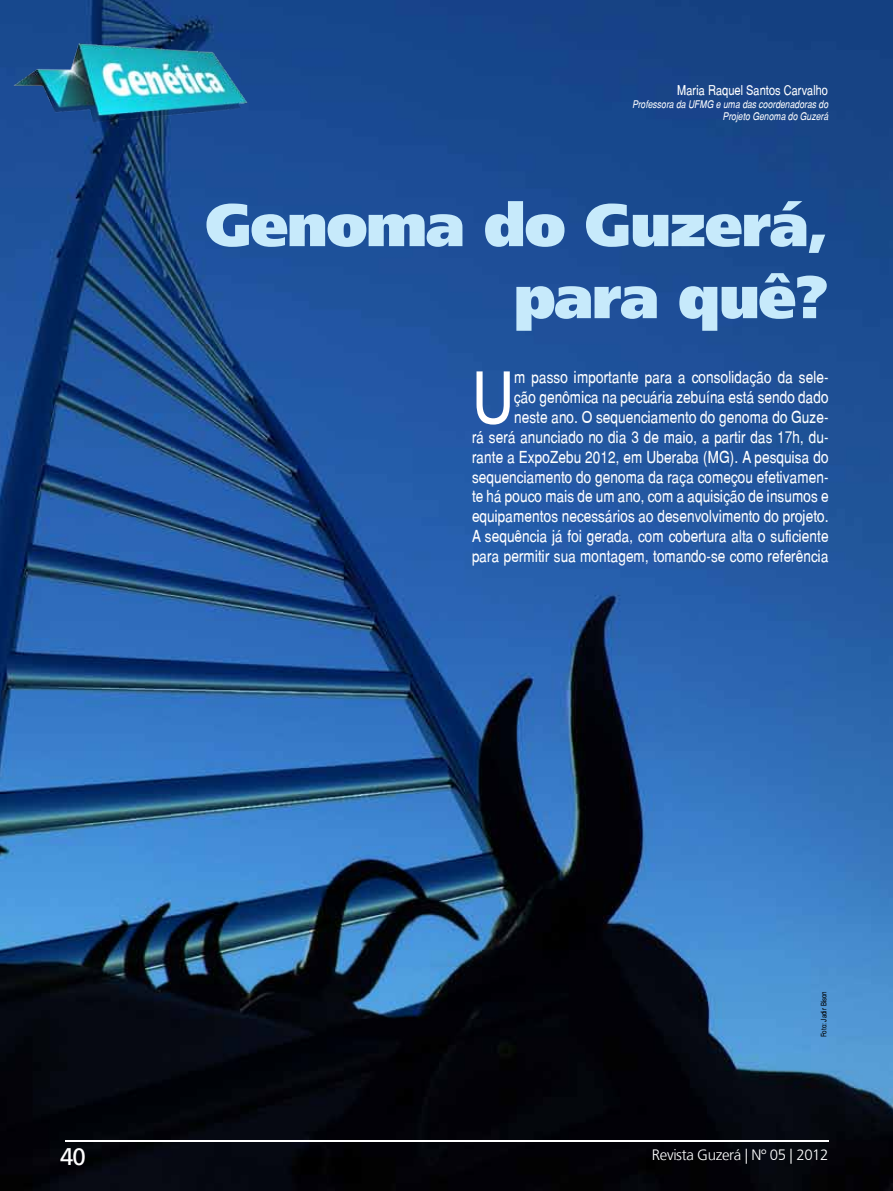
<style>
.page{position:relative;width:893px;height:1191px;background:#fff}
.page>*{position:absolute;margin:0;border:0;box-sizing:border-box;transform-origin:0 0}
.t1{font:70.65px "Switzerland Narrow Plain";color:#fff}
.t2{font:900 60px/72px "Frutiger LT";letter-spacing:-.025em;color:#c7eafb;text-align:right}
.t3{font:24px "Frutiger LT";color:#fff}
.t4{font:16.5px/19.8px "Switzerland Narrow Plain";letter-spacing:.005em;color:#fff;text-align:right}
.t5{font:300 15px "Frutiger LT";letter-spacing:-.025em;color:#fff}
.t6{font:13.5px "Switzerland Narrow Plain";color:#fff}
.t7{font:italic 10.5px/12.6px "Switzerland Narrow";color:#fff;text-align:right}
.t8{font:7.5px "Switzerland Narrow Plain";color:#000}
</style>
<div class="page">
<img style="left:0;top:0;width:893px;height:1191px">
<img style="left:0;top:0;width:318px;height:186px">
<hr style="left:65px;top:1140px;width:763px;height:2px;background:#fff">
<p class="t6" style="left:677px;top:82px;width:152px">Maria Raquel Santos Carvalho</p>
<p class="t7" style="left:632px;top:98px;width:198px">Professora da UFMG e uma das coordenadoras do<br>Projeto Genoma do Guzerá</p>
<h2 class="t2" style="left:205px;top:189px;width:625px">Genoma do Guzerá, para quê?</h2>
<h1 class="t1" style="left:472px;top:354px;width:43px">U</h1>
<p class="t4" style="left:472px;top:367px;width:358px">m passo importante para a consolidação da sele-<br>ção genômica na pecuária zebuína está sendo dado<br>neste ano. O sequenciamento do genoma do Guze-<br>rá será anunciado no dia 3 de maio, a partir das 17h, du&shy;rante a ExpoZebu 2012, em Uberaba (MG). A pesquisa do sequenciamento do genoma da raça começou efetivamen&shy;te há pouco mais de um ano, com a aquisição de insumos e equipamentos necessários ao desenvolvimento do projeto.<br>A sequência já foi gerada, com cobertura alta o suficiente para permitir sua montagem, tomando-se como referência</p>
<p class="t8" style="left:819px;top:1037px;width:48px;rotate:-90deg">Foto: Jadir Bison</p>
<h3 class="t3" style="left:60px;top:1142px;width:27px">40</h3>
<p class="t5" style="left:652px;top:1146px;width:178px">Revista Guzerá | Nº 05 | 2012</p>
</div>
